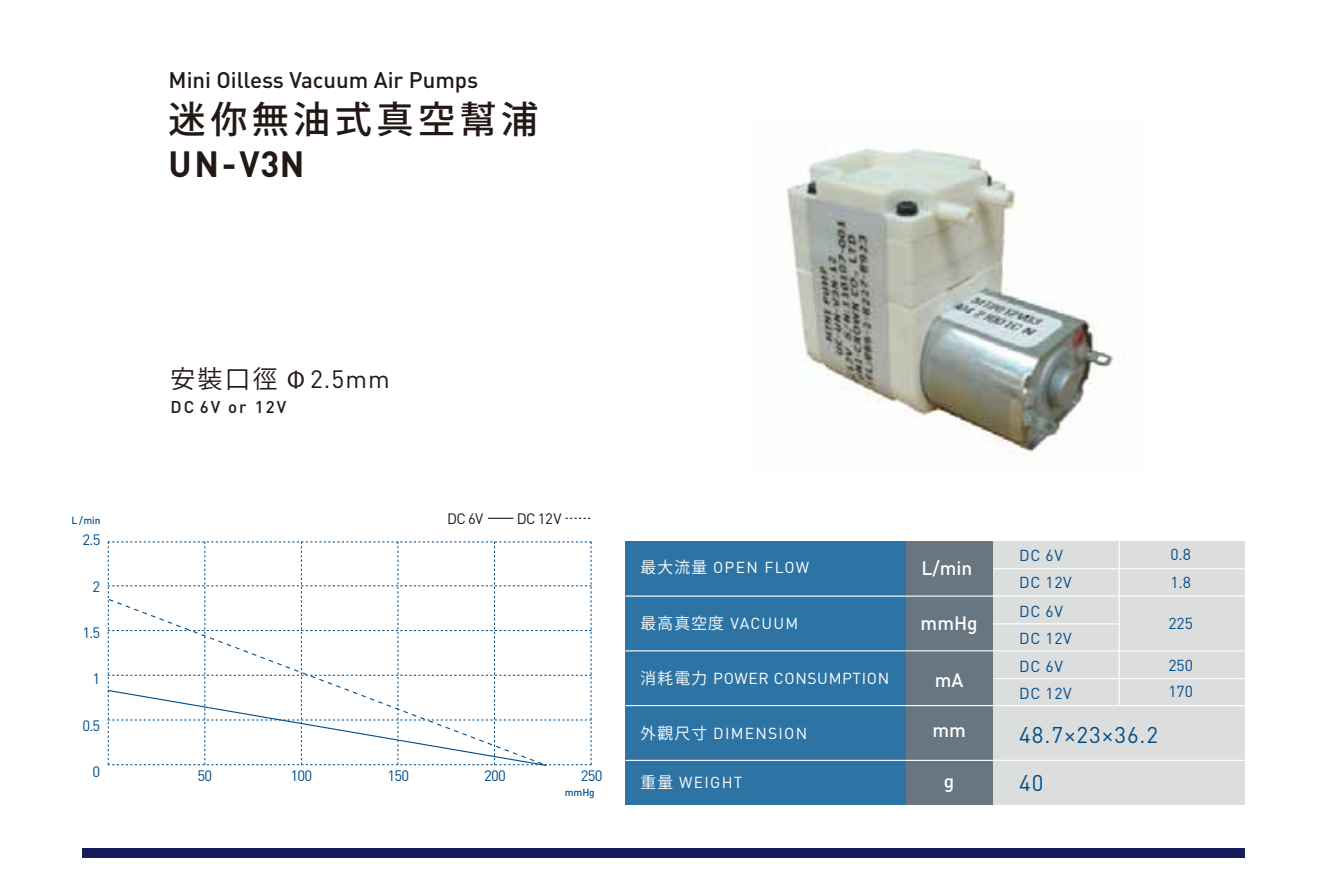
<style>
.page{position:relative;width:1342px;height:885px;background:#fff}
.page>*{position:absolute;margin:0;border:0;box-sizing:border-box;transform-origin:0 0}
.t1{font:500 37.12px "Koz Go Pr 6 N";letter-spacing:.12em;color:#221815}
.t2{font:700 36px "DIN";color:#221815;scale:.96 1}
.t3{font:24.75px "DIN";color:#221815}
.t4{font:22.5px/48.8px "DIN";color:#024e8b}
.t5{font:500 22.28px "DIN";color:#221815}
.t6{font:500 19.12px "DIN";color:#fff}
.t7{font:500 16.88px "DIN";color:#221815}
.t8{font:15.75px "DIN";letter-spacing:.055em;color:#fff}
.t9{font:15.75px/27.2px "DIN";letter-spacing:.04em;color:#024e8b}
.t10{font:14.85px "DIN";color:#024e8b}
.t11{font:14.85px "DIN";color:#221815}
.t12{font:500 10.12px "DIN";letter-spacing:-.01em;color:#024e8b}
.s1{font-family:"Koz Go Pro"}
.s2{font-family:"Myriad Pro"}
</style>
<div class="page">
<div style="left:625px;top:541px;width:281px;height:263px;background:#2d74a5"></div>
<div style="left:906px;top:541px;width:87px;height:263px;background:#687681"></div>
<div style="left:993px;top:541px;width:252px;height:263px;background:#dcdddd"></div>
<hr style="left:625px;top:595px;width:620px;height:1px;background:#fff">
<hr style="left:625px;top:650px;width:620px;height:1px;background:#fff">
<hr style="left:625px;top:704px;width:620px;height:1px;background:#fff">
<hr style="left:625px;top:759px;width:620px;height:1px;background:#fff">
<hr style="left:993px;top:568px;width:252px;height:1px;background:#fff">
<hr style="left:1118px;top:540px;width:1px;height:55px;background:#fff">
<hr style="left:993px;top:623px;width:126px;height:1px;background:#fff">
<hr style="left:1118px;top:595px;width:1px;height:55px;background:#fff">
<hr style="left:993px;top:677px;width:252px;height:1px;background:#fff">
<hr style="left:1118px;top:650px;width:1px;height:55px;background:#fff">
<div style="left:83px;top:848px;width:1162px;height:9px;background:#171c61"></div>
<img style="left:786px;top:148px;width:328px;height:308px">
<svg style="left:107px;top:541px;width:485px;height:225px"></svg>
<svg style="left:107px;top:597px;width:441px;height:169px"></svg>
<svg style="left:565px;top:517px;width:26px;height:1px"></svg>
<svg style="left:488px;top:517px;width:25px;height:1px"></svg>
<p class="t5" style="left:169px;top:66px;width:311px">Mini Oilless Vacuum Air Pumps</p>
<p class="t1" style="left:169px;top:98px;width:371px">迷你無油式真空幫浦</p>
<p class="t2" style="left:169px;top:141px;width:143px">UN-V3N</p>
<p class="t3" style="left:171px;top:363px;width:221px"><span class="s1">安裝口徑</span> <span class="s2">Φ</span> 2.5mm</p>
<p class="t7" style="left:171px;top:395px;width:117px">DC 6V or 12V</p>
<p class="t12" style="left:71px;top:513px;width:30px">L /min</p>
<p class="t10" style="left:82px;top:530px;width:20px">2.5</p>
<p class="t10" style="left:93px;top:576px;width:9px">2</p>
<p class="t10" style="left:82px;top:623px;width:20px">1.5</p>
<p class="t10" style="left:93px;top:669px;width:9px">1</p>
<p class="t11" style="left:447px;top:508px;width:38px">DC 6V</p>
<p class="t11" style="left:517px;top:508px;width:46px">DC 12V</p>
<p class="t10" style="left:82px;top:715px;width:20px">0.5</p>
<p class="t10" style="left:93px;top:762px;width:9px">0</p>
<p class="t10" style="left:197px;top:766px;width:16px">50</p>
<p class="t10" style="left:291px;top:766px;width:23px">100</p>
<p class="t10" style="left:387px;top:766px;width:23px">150</p>
<p class="t10" style="left:484px;top:766px;width:23px">200</p>
<p class="t10" style="left:581px;top:766px;width:23px">250</p>
<p class="t12" style="left:565px;top:785px;width:32px">mmHg</p>
<p class="t8" style="left:640px;top:557px;width:170px"><span class="s1">最大流量</span> OPEN FLOW</p>
<p class="t6" style="left:921px;top:555px;width:52px">L/min</p>
<p class="t8" style="left:640px;top:612px;width:159px"><span class="s1">最高真空度</span> VACUUM</p>
<p class="t6" style="left:920px;top:610px;width:59px">mmHg</p>
<p class="t8" style="left:640px;top:668px;width:250px"><span class="s1">消耗電力</span> POWER CONSUMPTION</p>
<p class="t6" style="left:935px;top:667px;width:30px">mA</p>
<p class="t8" style="left:640px;top:723px;width:168px"><span class="s1">外觀尺寸</span> DIMENSION</p>
<p class="t6" style="left:932px;top:717px;width:35px">mm</p>
<p class="t8" style="left:640px;top:772px;width:104px"><span class="s1">重量</span> WEIGHT</p>
<p class="t6" style="left:944px;top:768px;width:12px">g</p>
<p class="t9" style="left:1170px;top:540px;width:22px">0.8<br>1.8</p>
<p class="t9" style="left:1019px;top:541px;width:54px">DC 6V<br>DC 12V</p>
<p class="t9" style="left:1019px;top:597px;width:54px">DC 6V<br>DC 12V<br>DC 6V<br>DC 12V</p>
<p class="t9" style="left:1168px;top:608px;width:26px">225</p>
<p class="t9" style="left:1168px;top:651px;width:26px;line-height:26.6px">250<br>170</p>
<p class="t4" style="left:1019px;top:709px;width:140px">48.7×23×36.2<br>40</p>
</div>
